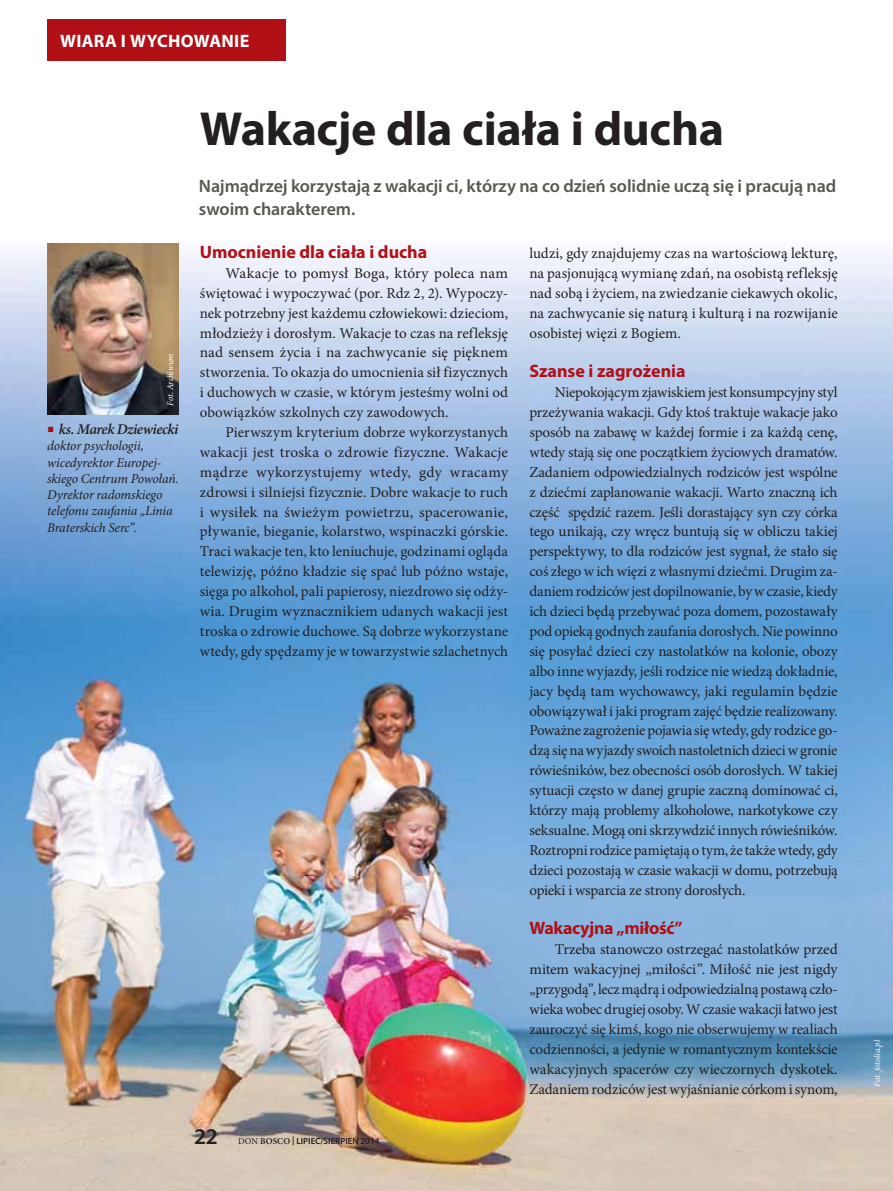
<style>
.page{position:relative;width:893px;height:1191px;background:#fff}
.page>*{position:absolute;margin:0;border:0;box-sizing:border-box;transform-origin:0 0}
.t1{font:700 48px "Myriad Pro";letter-spacing:-.005em;color:#231f20}
.t2{font:600 22.5px "Myriad Pro";color:#231f20}
.t3{font:600 18px/22.5px "Myriad Pro";letter-spacing:-.005em;color:#585851}
.t4{font:700 18px "Myriad Pro";color:#b01016}
.t5{font:700 18px "Myriad Pro";letter-spacing:-.02em;color:#b01016}
.t6{font:700 18px "Myriad Pro";letter-spacing:.01em;color:#fff}
.t7{font:15px/20px "Minion Pro";color:#231f20;text-align:justify}
.t8{font:italic 600 15px "Minion Pro";letter-spacing:-.03em;color:#231f20}
.t9{font:italic 13.5px/16.2px "Minion Pro";letter-spacing:-.01em;color:#231f20}
.t10{font:600 9px "Myriad Pro";color:#231f20}
.t11{font:italic 9px "Minion Pro";letter-spacing:-.01em;color:#fff}
.s1{font-weight:400;font-size:18px;color:#a70e12}
.s2{font-family:"Minion Pro";font-weight:400}
.s3{font-family:"Minion Pro"}
</style>
<div class="page">
<div style="left:48px;top:20px;width:238px;height:41px;background:#b01016"></div>
<img style="left:0;top:243px;width:893px;height:947px">
<img style="left:47px;top:244px;width:131px;height:170px">
<p class="t6" style="left:60px;top:34px;width:191px">WIARA I WYCHOWANIE</p>
<p class="t11" style="left:167px;top:406px;width:54px;rotate:-90deg">Fot. Archiwum</p>
<p class="t8" style="left:47px;top:423px;width:133px"><span class="s1">■</span> ks. Marek Dziewiecki</p>
<p class="t9" style="left:47px;top:439px;width:133px">doktor psychologii, wicedyrektor Europej&shy;skiego Centrum Powołań.<br>Dyrektor radomskiego telefonu zaufania „Linia<br>Braterskich Serc”.</p>
<h1 class="t1" style="left:200px;top:111px;width:526px">Wakacje dla ciała i ducha</h1>
<p class="t3" style="left:199px;top:177px;width:639px">Najmądrzej korzystają z wakacji ci, którzy na co dzień solidnie uczą się i pracują nad swoim charakterem.</p>
<p class="t7" style="left:529px;top:244px;width:310px">ludzi, gdy znajdujemy czas na wartościową lekturę, na pasjonującą wymianę zdań, na osobistą refleksję nad sobą i życiem, na zwiedzanie ciekawych okolic, na zachwycanie się naturą i kulturą i na rozwijanie osobistej więzi z Bogiem.</p>
<p class="t4" style="left:529px;top:364px;width:158px">Szanse i zagrożenia</p>
<p class="t7" style="left:529px;top:384px;width:310px;text-indent:26px">Niepokojącym zjawiskiem jest konsumpcyjny styl przeżywania wakacji. Gdy ktoś traktuje wakacje jako sposób na zabawę w każdej formie i za każdą cenę, wtedy stają się one początkiem życiowych dramatów.<br>Zadaniem odpowiedzialnych rodziców jest wspólne z dziećmi zaplanowanie wakacji. Warto znaczną ich część spędzić razem. Jeśli dorastający syn czy córka tego unikają, czy wręcz buntują się w obliczu takiej perspektywy, to dla rodziców jest sygnał, że stało się coś złego w ich więzi z własnymi dziećmi. Drugim za&shy;daniem rodziców jest dopilnowanie, by w czasie, kiedy ich dzieci będą przebywać poza domem, pozostawały pod opieką godnych zaufania dorosłych. Nie powinno się posyłać dzieci czy nastolatków na kolonie, obozy albo inne wyjazdy, jeśli rodzice nie wiedzą dokładnie, jacy będą tam wychowawcy, jaki regulamin będzie obowiązywał i jaki program zajęć będzie realizowany.<br>Poważne zagrożenie pojawia się wtedy, gdy rodzice go&shy;dzą się na wyjazdy swoich nastoletnich dzieci w gronie rówieśników, bez obecności osób dorosłych. W takiej sytuacji często w danej grupie zaczną dominować ci, którzy mają problemy alkoholowe, narkotykowe czy seksualne. Mogą oni skrzywdzić innych rówieśników.<br>Roztropni rodzice pamiętają o tym, że także wtedy, gdy dzieci pozostają w czasie wakacji w domu, potrzebują opieki i wsparcia ze strony dorosłych.</p>
<p class="t5" style="left:529px;top:921px;width:155px">Wakacyjna „miłość”</p>
<p class="t7" style="left:529px;top:941px;width:310px;text-indent:26px">Trzeba stanowczo ostrzegać nastolatków przed mitem wakacyjnej „miłości”. Miłość nie jest nigdy „przygodą”, lecz mądrą i odpowiedzialną postawą czło&shy;wieka wobec drugiej osoby. W czasie wakacji łatwo jest zauroczyć się kimś, kogo nie obserwujemy w realiach codzienności, a jedynie w romantycznym kontekście wakacyjnych spacerów czy wieczornych dyskotek.<br>Zadaniem rodziców jest wyjaśnianie córkom i synom,</p>
<p class="t10" style="left:238px;top:1137px;width:143px"><span class="s2">DON</span> <span class="s3">BOSCO</span> | LIPIEC/SIERPIEŃ 2014</p>
<p class="t4" style="left:200px;top:245px;width:229px">Umocnienie dla ciała i ducha</p>
<p class="t7" style="left:200px;top:264px;width:310px;text-indent:26px">Wakacje to pomysł Boga, który poleca nam świętować i wypoczywać (por. Rdz 2, 2). Wypoczy&shy;nek potrzebny jest każdemu człowiekowi: dzieciom, młodzieży i dorosłym. Wakacje to czas na refleksję nad sensem życia i na zachwycanie się pięknem stworzenia. To okazja do umocnienia sił fizycznych i duchowych w czasie, w którym jesteśmy wolni od obowiązków szkolnych czy zawodowych.</p>
<p class="t7" style="left:200px;top:423px;width:310px;text-indent:26px">Pierwszym kryterium dobrze wykorzystanych wakacji jest troska o zdrowie fizyczne. Wakacje mądrze wykorzystujemy wtedy, gdy wracamy zdrowsi i silniejsi fizycznie. Dobre wakacje to ruch i wysiłek na świeżym powietrzu, spacerowanie, pływanie, bieganie, kolarstwo, wspinaczki górskie.<br>Traci wakacje ten, kto leniuchuje, godzinami ogląda telewizję, późno kładzie się spać lub późno wstaje, sięga po alkohol, pali papierosy, niezdrowo się odży&shy;wia. Drugim wyznacznikiem udanych wakacji jest troska o zdrowie duchowe. Są dobrze wykorzystane wtedy, gdy spędzamy je w towarzystwie szlachetnych</p>
<h2 class="t2" style="left:194px;top:1128px;width:25px">22</h2>
<p class="t11" style="left:874px;top:1086px;width:48px;rotate:-90deg">Fot. fotolia.pl</p>
</div>
